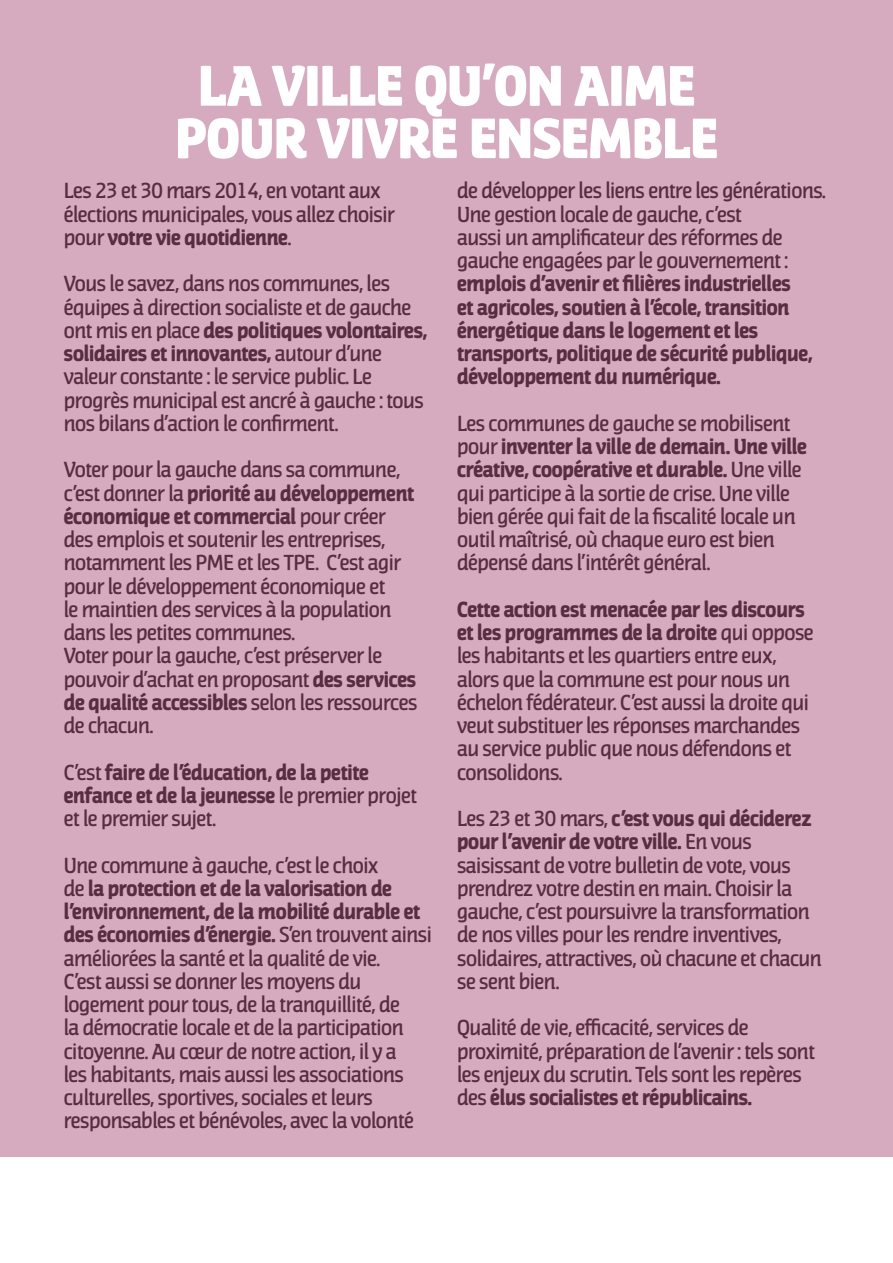
<style>
.page{position:relative;width:893px;height:1263px;background:#fff}
.page>*{position:absolute;margin:0;border:0;box-sizing:border-box;transform-origin:0 0}
.t1{font:900 53.55px/52.5px "Jaures";letter-spacing:-.01em;color:#fff;text-align:center}
.t2{font:600 21px/23.2px "Jaures";letter-spacing:-.02em;color:#562d41}
.t3{font:700 21px/23.2px "Jaures";letter-spacing:-.02em;color:#562d41}
.s1{font-weight:700}
.s2{font-weight:600}
</style>
<div class="page">
<div style="left:0;top:0;width:893px;height:1157px;background:#d6abbf"></div>
<h1 class="t1" style="left:175px;top:60px;width:544px">LA VILLE QU’ON AIME<br>POUR VIVRE ENSEMBLE</h1>
<p class="t2" style="left:64px;top:180px;width:333px">Les 23 et 30 mars 2014, en votant aux élections municipales, vous allez choisir pour <span class="s1">votre vie quotidienne</span>.</p>
<p class="t2" style="left:64px;top:273px;width:365px">Vous le savez, dans nos communes, les équipes à direction socialiste et de gauche ont mis en place <span class="s1">des politiques volontaires, solidaires et innovantes,</span> autour d’une valeur constante : le service public. Le progrès municipal est ancré à gauche : tous nos bilans d’action le confirment.</p>
<p class="t2" style="left:64px;top:459px;width:355px">Voter pour la gauche dans sa commune, c’est donner la <span class="s1">priorité au développement économique et commercial</span> pour créer des emplois et soutenir les entreprises, notamment les PME et les TPE. C’est agir pour le développement économique et<br>le maintien des services à la population dans les petites communes.<br>Voter pour la gauche, c’est préserver le pouvoir d’achat en proposant <span class="s1">des services de qualité accessibles</span> selon les ressources de chacun.</p>
<p class="t3" style="left:64px;top:760px;width:355px"><span class="s2">C’est</span> faire de l’éducation, de la petite enfance et de la jeunesse <span class="s2">le premier projet et le premier sujet.</span></p>
<p class="t2" style="left:64px;top:854px;width:370px">Une commune à gauche, c’est le choix<br>de <span class="s1">la protection et de la valorisation de l’environnement, de la mobilité durable et des économies d’énergie.</span> S’en trouvent ainsi améliorées la santé et la qualité de vie.<br>C’est aussi se donner les moyens du logement pour tous, de la tranquillité, de<br>la démocratie locale et de la participation citoyenne. Au cœur de notre action, il y a<br>les habitants, mais aussi les associations culturelles, sportives, sociales et leurs responsables et bénévoles, avec la volonté</p>
<p class="t2" style="left:457px;top:179px;width:370px">de développer les liens entre les générations.<br>Une gestion locale de gauche, c’est<br>aussi un amplificateur des réformes de gauche engagées par le gouvernement :</p>
<p class="t3" style="left:457px;top:272px;width:357px">emplois d’avenir et filières industrielles et agricoles, soutien à l’école, transition énergétique dans le logement et les transports, politique de sécurité publique, développement du numérique.</p>
<p class="t2" style="left:457px;top:412px;width:351px">Les communes de gauche se mobilisent pour <span class="s1">inventer la ville de demain. Une ville créative, coopérative et durable.</span> Une ville qui participe à la sortie de crise. Une ville bien gérée qui fait de la fiscalité locale un outil maîtrisé, où chaque euro est bien dépensé dans l’intérêt général.</p>
<p class="t2" style="left:457px;top:598px;width:358px"><span class="s1">Cette action est menacée par les discours et les programmes de la droite</span> qui oppose les habitants et les quartiers entre eux, alors que la commune est pour nous un échelon fédérateur. C’est aussi la droite qui veut substituer les réponses marchandes au service public que nous défendons et consolidons.</p>
<p class="t2" style="left:457px;top:807px;width:366px">Les 23 et 30 mars, <span class="s1">c’est vous qui déciderez pour l’avenir de votre ville.</span> En vous saisissant de votre bulletin de vote, vous prendrez votre destin en main. Choisir la gauche, c’est poursuivre la transformation de nos villes pour les rendre inventives, solidaires, attractives, où chacune et chacun se sent bien.</p>
<p class="t2" style="left:457px;top:1016px;width:359px">Qualité de vie, efficacité, services de proximité, préparation de l’avenir : tels sont les enjeux du scrutin. Tels sont les repères des <span class="s1">élus socialistes et républicains.</span></p>
</div>
